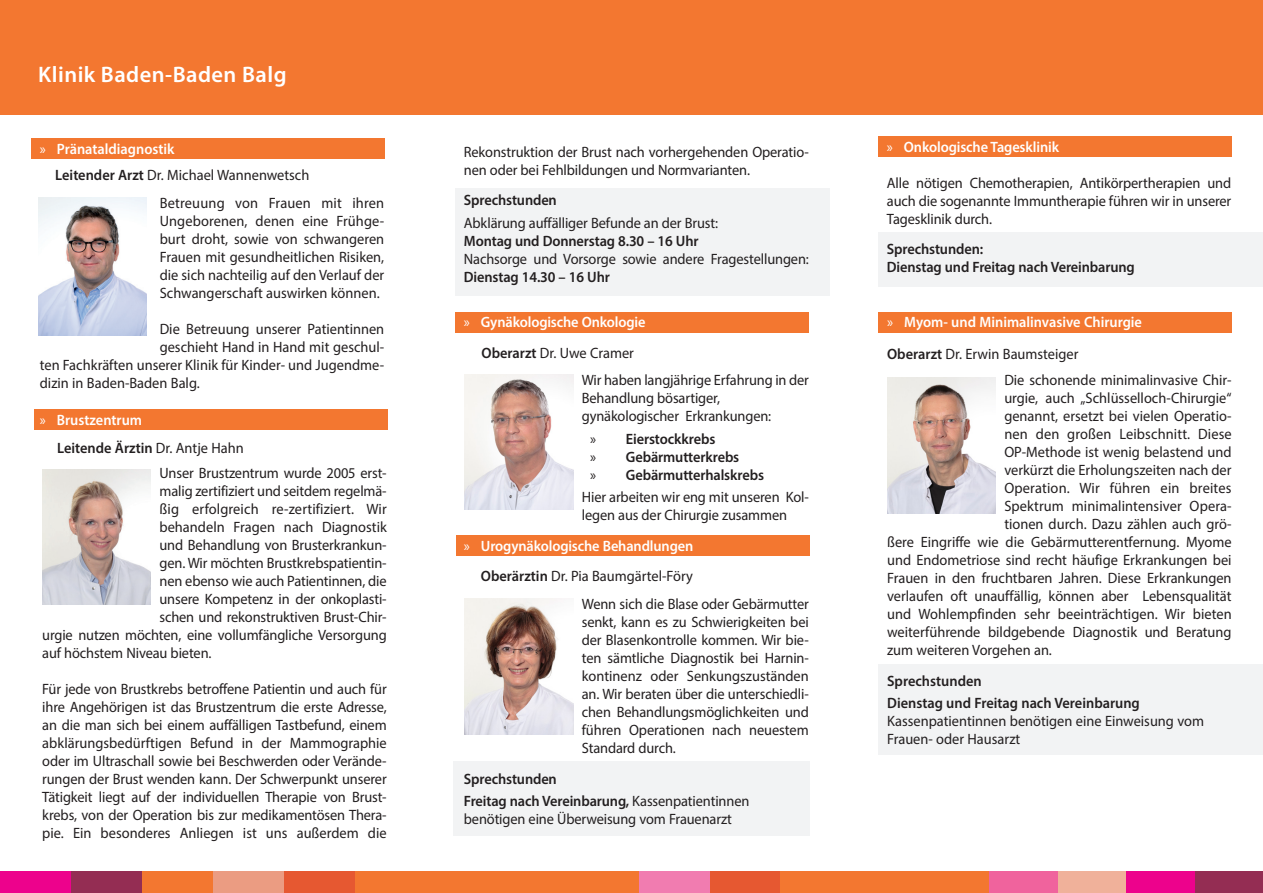
<style>
.page{position:relative;width:1263px;height:893px;background:#fff}
.page>*{position:absolute;margin:0;border:0;box-sizing:border-box;transform-origin:0 0}
.t1{font:600 22.5px "Myriad Pro";letter-spacing:.02em;color:#fff}
.t2{font:15px/18px "Myriad Pro";color:#231f20;text-align:justify;scale:.96 1}
.t3{font:600 15px/18px "Myriad Pro";letter-spacing:-.01em;color:#231f20;scale:.96 1}
.t4{font:600 15px "Myriad Pro";letter-spacing:-.01em;color:#fff;scale:.96 1}
.s1{font-weight:400}
.s2{font-weight:600}
</style>
<div class="page">
<div style="left:455px;top:313px;width:354px;height:20px;background:#f37730"></div>
<div style="left:456px;top:535px;width:353px;height:21px;background:#f37730"></div>
<div style="left:878px;top:136px;width:353px;height:21px;background:#f37730"></div>
<div style="left:878px;top:233px;width:385px;height:54px;background:#f2f3f4"></div>
<div style="left:878px;top:664px;width:385px;height:91px;background:#f2f3f4"></div>
<div style="left:453px;top:761px;width:356px;height:74px;background:#f2f3f4"></div>
<div style="left:455px;top:189px;width:374px;height:107px;background:#f2f3f4"></div>
<div style="left:34px;top:409px;width:353px;height:21px;background:#f37730"></div>
<div style="left:0;top:0;width:1263px;height:115px;background:#f37730"></div>
<div style="left:0;top:872px;width:72px;height:21px;background:#ed028c"></div>
<div style="left:639px;top:872px;width:71px;height:21px;background:#f17cb0"></div>
<div style="left:72px;top:872px;width:70px;height:21px;background:#942d53"></div>
<div style="left:710px;top:872px;width:70px;height:21px;background:#e65831"></div>
<div style="left:142px;top:872px;width:71px;height:21px;background:#f37730"></div>
<div style="left:780px;top:872px;width:209px;height:21px;background:#f37730"></div>
<div style="left:213px;top:872px;width:71px;height:21px;background:#eb9c82"></div>
<div style="left:989px;top:872px;width:69px;height:21px;background:#f0639d"></div>
<div style="left:284px;top:872px;width:71px;height:21px;background:#e65831"></div>
<div style="left:1058px;top:872px;width:68px;height:21px;background:#f0b19a"></div>
<div style="left:1126px;top:872px;width:69px;height:21px;background:#ed028c"></div>
<div style="left:1195px;top:872px;width:68px;height:21px;background:#942d53"></div>
<div style="left:355px;top:872px;width:284px;height:21px;background:#f37730"></div>
<div style="left:31px;top:138px;width:353px;height:21px;background:#f37730"></div>
<img style="left:38px;top:198px;width:109px;height:137px">
<img style="left:42px;top:469px;width:109px;height:136px">
<img style="left:465px;top:374px;width:108px;height:136px">
<img style="left:465px;top:599px;width:108px;height:135px">
<div style="left:878px;top:312px;width:353px;height:21px;background:#f37730"></div>
<img style="left:887px;top:378px;width:109px;height:135px">
<h1 class="t1" style="left:38px;top:60px;width:250px">Klinik Baden-Baden Balg</h1>
<p class="t4" style="left:40px;top:139px;width:142px"><span class="s1">»</span> Pränataldiagnostik</p>
<p class="t2" style="left:55px;top:166px;width:266px"><span class="s2">Leitender Arzt</span> Dr. Michael Wannenwetsch</p>
<p class="t2" style="left:160px;top:193px;width:235px">Betreuung von Frauen mit ihren Ungeborenen, denen eine Frühge&shy;burt droht, sowie von schwangeren Frauen mit gesundheitlichen Risiken, die sich nachteilig auf den Verlauf der Schwangerschaft auswirken können.</p>
<p class="t2" style="left:160px;top:319px;width:235px">Die Betreuung unserer Patientinnen</p>
<p class="t2" style="left:160px;top:337px;width:235px">geschieht Hand in Hand mit geschul-</p>
<p class="t2" style="left:40px;top:355px;width:360px">ten Fachkräften unserer Klinik für Kinder- und Jugendme-</p>
<p class="t2" style="left:40px;top:373px;width:168px">dizin in Baden-Baden Balg.</p>
<p class="t4" style="left:40px;top:410px;width:108px"><span class="s1">»</span> Brustzentrum</p>
<p class="t3" style="left:57px;top:438px;width:196px">Leitende Ärztin <span class="s1">Dr. Antje Hahn</span></p>
<p class="t2" style="left:159px;top:464px;width:238px">Unser Brustzentrum wurde 2005 erst-</p>
<p class="t2" style="left:159px;top:482px;width:238px">malig zertifiziert und seitdem regelmä-</p>
<p class="t2" style="left:159px;top:500px;width:238px">ßig erfolgreich re-zertifiziert. Wir</p>
<p class="t2" style="left:159px;top:518px;width:238px">behandeln Fragen nach Diagnostik</p>
<p class="t2" style="left:159px;top:536px;width:238px">und Behandlung von Brusterkrankun-</p>
<p class="t2" style="left:159px;top:554px;width:238px">gen. Wir möchten Brustkrebspatientin-</p>
<p class="t2" style="left:159px;top:572px;width:238px">nen ebenso wie auch Patientinnen, die</p>
<p class="t2" style="left:159px;top:590px;width:238px">unsere Kompetenz in der onkoplasti-</p>
<p class="t2" style="left:159px;top:608px;width:238px">schen und rekonstruktiven Brust-Chir-</p>
<p class="t2" style="left:42px;top:626px;width:360px">urgie nutzen möchten, eine vollumfängliche Versorgung</p>
<p class="t2" style="left:42px;top:644px;width:178px">auf höchstem Niveau bieten.</p>
<p class="t2" style="left:42px;top:680px;width:360px">Für jede von Brustkrebs betroffene Patientin und auch für ihre Angehörigen ist das Brustzentrum die erste Adresse, an die man sich bei einem auffälligen Tastbefund, einem abklärungsbedürftigen Befund in der Mammographie oder im Ultraschall sowie bei Beschwerden oder Verände&shy;rungen der Brust wenden kann. Der Schwerpunkt unserer Tätigkeit liegt auf der individuellen Therapie von Brust&shy;krebs, von der Operation bis zur medikamentösen Thera&shy;pie. Ein besonderes Anliegen ist uns außerdem die</p>
<p class="t2" style="left:464px;top:142px;width:361px">Rekonstruktion der Brust nach vorhergehenden Operatio&shy;nen oder bei Fehlbildungen und Normvarianten.</p>
<p class="t3" style="left:464px;top:191px;width:98px">Sprechstunden</p>
<p class="t2" style="left:464px;top:213px;width:266px">Abklärung auffälliger Befunde an der Brust:</p>
<p class="t3" style="left:464px;top:231px;width:246px">Montag und Donnerstag 8.30 – 16 Uhr</p>
<p class="t2" style="left:464px;top:249px;width:361px">Nachsorge und Vorsorge sowie andere Fragestellungen:</p>
<p class="t3" style="left:464px;top:267px;width:154px">Dienstag 14.30 – 16 Uhr</p>
<p class="t4" style="left:464px;top:312px;width:191px"><span class="s1">»</span> Gynäkologische Onkologie</p>
<p class="t2" style="left:482px;top:344px;width:160px"><span class="s2">Oberarzt</span> Dr. Uwe Cramer</p>
<p class="t2" style="left:582px;top:371px;width:238px;text-align:left">Wir haben langjährige Erfahrung in der<br>Behandlung bösartiger, gynäkologischer Erkrankungen:</p>
<p class="t3" style="left:590px;top:429px;width:182px"><span class="s1">»</span> Eierstockkrebs<br><span class="s1">»</span> Gebärmutterkrebs<br><span class="s1">»</span> Gebärmutterhalskrebs</p>
<p class="t2" style="left:582px;top:487px;width:238px">Hier arbeiten wir eng mit unseren Kol&shy;legen aus der Chirurgie zusammen</p>
<p class="t4" style="left:464px;top:536px;width:240px"><span class="s1">»</span> Urogynäkologische Behandlungen</p>
<p class="t2" style="left:481px;top:567px;width:222px"><span class="s2">Oberärztin</span> Dr. Pia Baumgärtel-Föry</p>
<p class="t2" style="left:582px;top:594px;width:238px">Wenn sich die Blase oder Gebärmutter senkt, kann es zu Schwierigkeiten bei der Blasenkontrolle kommen. Wir bie&shy;ten sämtliche Diagnostik bei Harnin&shy;kontinenz oder Senkungszuständen an. Wir beraten über die unterschiedli&shy;chen Behandlungsmöglichkeiten und führen Operationen nach neuestem Standard durch.</p>
<p class="t3" style="left:464px;top:767px;width:299px;line-height:22.2px">Sprechstunden<br>Freitag nach Vereinbarung, <span class="s1">Kassenpatientinnen</span></p>
<p class="t2" style="left:464px;top:810px;width:281px">benötigen eine Überweisung vom Frauenarzt</p>
<p class="t4" style="left:887px;top:137px;width:181px"><span class="s1">»</span> Onkologische Tagesklinik</p>
<p class="t2" style="left:887px;top:173px;width:360px">Alle nötigen Chemotherapien, Antikörpertherapien und auch die sogenannte Immuntherapie führen wir in unserer Tagesklinik durch.</p>
<p class="t3" style="left:887px;top:240px;width:260px">Sprechstunden:<br>Dienstag und Freitag nach Vereinbarung</p>
<p class="t4" style="left:887px;top:312px;width:267px"><span class="s1">»</span> Myom- und Minimalinvasive Chirurgie</p>
<p class="t2" style="left:887px;top:345px;width:201px"><span class="s2">Oberarzt</span> Dr. Erwin Baumsteiger</p>
<p class="t2" style="left:1004px;top:371px;width:238px">Die schonende minimalinvasive Chir-</p>
<p class="t2" style="left:1004px;top:389px;width:238px">urgie, auch „Schlüsselloch-Chirurgie“</p>
<p class="t2" style="left:1004px;top:407px;width:238px">genannt, ersetzt bei vielen Operatio-</p>
<p class="t2" style="left:1004px;top:425px;width:238px">nen den großen Leibschnitt. Diese</p>
<p class="t2" style="left:1004px;top:443px;width:238px">OP-Methode ist wenig belastend und</p>
<p class="t2" style="left:1004px;top:461px;width:238px">verkürzt die Erholungszeiten nach der</p>
<p class="t2" style="left:1004px;top:479px;width:238px">Operation. Wir führen ein breites</p>
<p class="t2" style="left:1004px;top:497px;width:238px">Spektrum minimalintensiver Opera-</p>
<p class="t2" style="left:1004px;top:515px;width:238px">tionen durch. Dazu zählen auch grö-</p>
<p class="t2" style="left:887px;top:533px;width:360px">ßere Eingriffe wie die Gebärmutterentfernung. Myome</p>
<p class="t2" style="left:887px;top:551px;width:360px">und Endometriose sind recht häufige Erkrankungen bei</p>
<p class="t2" style="left:887px;top:569px;width:360px">Frauen in den fruchtbaren Jahren. Diese Erkrankungen</p>
<p class="t2" style="left:887px;top:587px;width:360px">verlaufen oft unauffällig, können aber Lebensqualität</p>
<p class="t2" style="left:887px;top:605px;width:360px">und Wohlempfinden sehr beeinträchtigen. Wir bieten</p>
<p class="t2" style="left:887px;top:623px;width:360px">weiterführende bildgebende Diagnostik und Beratung</p>
<p class="t2" style="left:887px;top:641px;width:173px">zum weiteren Vorgehen an.</p>
<p class="t3" style="left:887px;top:669px;width:265px;line-height:22.2px">Sprechstunden<br>Dienstag und Freitag nach Vereinbarung</p>
<p class="t2" style="left:887px;top:712px;width:332px">Kassenpatientinnen benötigen eine Einweisung vom<br>Frauen- oder Hausarzt</p>
</div>
